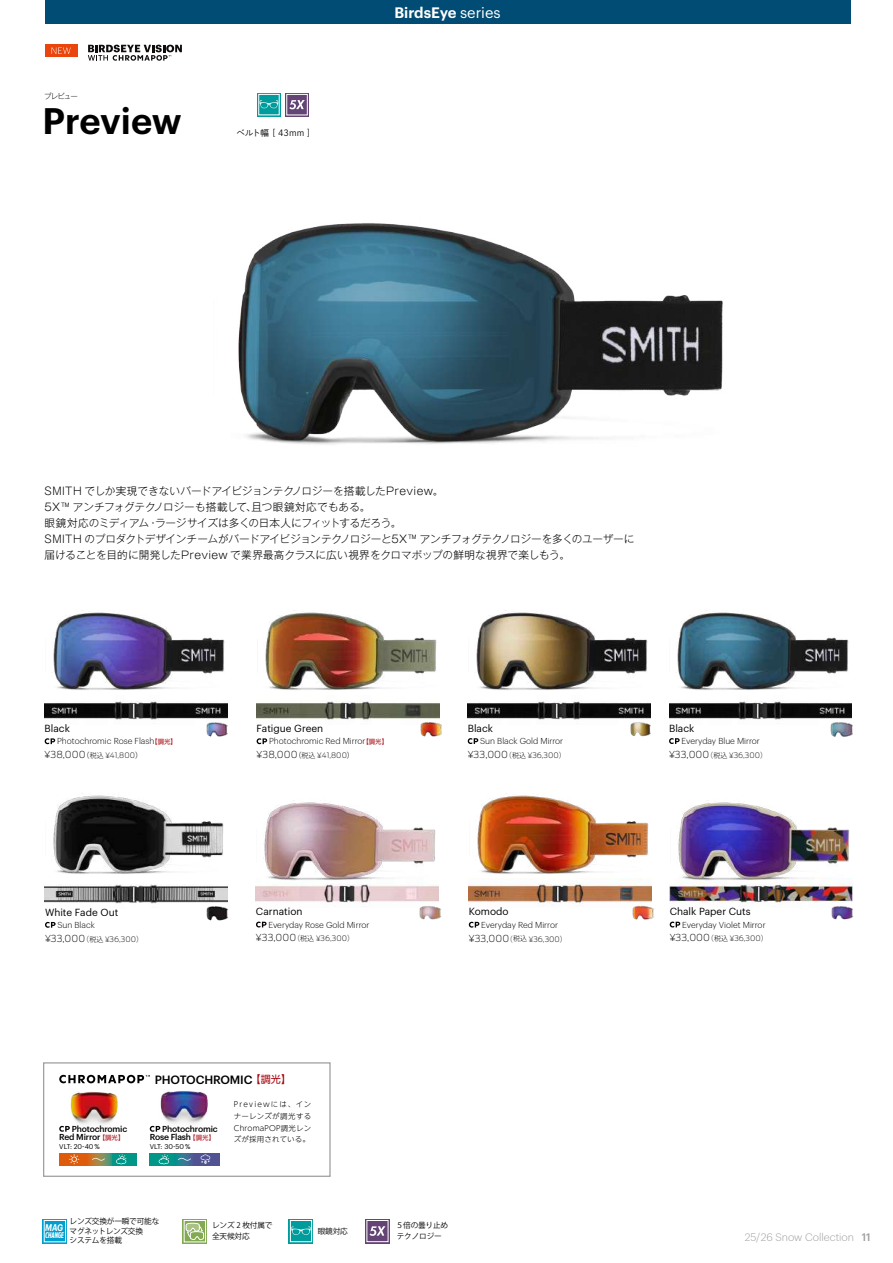
<style>
.page{position:relative;width:893px;height:1263px;background:#fff}
.page>*{position:absolute;margin:0;border:0;box-sizing:border-box;transform-origin:0 0}
.t1{font:600 36.15px "Graphik";letter-spacing:-.005em;color:#000}
.t2{font:600 14.85px "Graphik";color:#fff}
.t3{font:500 11.85px "Graphik";letter-spacing:-.015em;color:#000}
.t4{font:300 10.65px/15.9px "Gothic MB101 Pr 5";letter-spacing:-.01em;color:#000}
.t5{font:300 10.65px "Graphik";color:#9fa0a0}
.t6{font:10.05px "Graphik";color:#000}
.t7{font:200 9.6px "Antenna";letter-spacing:.01em;color:#000}
.t8{font:italic 600 9.6px "Graphik";color:#fff;scale:.8 1}
.t9{font:300 8.55px "Graphik";color:#000}
.t10{font:500 8.55px/8.6px "Graphik";letter-spacing:-.02em;color:#000}
.t11{font:8.55px "DNP Shuei Go Kin Std L";letter-spacing:-.005em;color:#000}
.t12{font:italic 700 7.8px "Antenna Extra Cond";color:#fff;scale:.85 1}
.t13{font:7.65px/9.6px "Koz Go Pro";letter-spacing:-.025em;color:#000}
.t14{font:300 7.5px/11.7px "UD Shin Go NT Pro";letter-spacing:.025em;color:#000;text-align:justify}
.t15{font:300 7.5px "Gothic MB101 Pr 5";letter-spacing:-.12em;color:#000}
.t16{font:6.75px "Graphik";letter-spacing:-.005em;color:#000}
.s1{font-weight:400}
.s2{font-family:"Koz Go Pro";font-weight:400;font-size:7.5px}
.s3{font-family:"Koz Go Pro";font-weight:300;font-size:6.9px}
.s4{font-size:7.5px}
.s5{font-family:"UD Shin Go NT Pro";font-weight:400;font-size:6.45px;color:#a5040e}
.s6{font-family:"Koz Go Pro";font-weight:300;font-size:7.5px}
.s7{font-family:"UD Shin Go NT Pro";font-weight:400;font-size:10.05px;color:#a5040e}
.s8{font-weight:500}
</style>
<div class="page">
<div style="left:182px;top:1219px;width:25px;height:24px;background:#aec78f"></div>
<div style="left:184px;top:1220px;width:22px;height:22px;border:1px solid #fff"></div>
<svg style="left:185px;top:1222px;width:20px;height:18px"></svg>
<svg style="left:289px;top:1219px;width:24px;height:24px"></svg>
<div style="left:290px;top:1220px;width:22px;height:22px;background:#009b9c;border:1px solid #fff"></div>
<svg style="left:291px;top:1226px;width:20px;height:9px"></svg>
<svg style="left:43px;top:1219px;width:24px;height:24px"></svg>
<div style="left:44px;top:1220px;width:22px;height:22px;background:#009fcf"></div>
<div style="left:44px;top:1220px;width:22px;height:22px;border:1px solid #fff"></div>
<div style="left:365px;top:1219px;width:25px;height:24px;background:#beb1c5"></div>
<div style="left:366px;top:1220px;width:22px;height:22px;background:#644474;border:1px solid #fff"></div>
<svg style="left:369px;top:1226px;width:16px;height:10px"></svg>
<img style="left:44px;top:884px;width:183px;height:20px">
<img style="left:206px;top:906px;width:23px;height:14px">
<svg style="left:45px;top:922px;width:11px;height:6px"></svg>
<img style="left:53px;top:793px;width:171px;height:81px">
<img style="left:256px;top:884px;width:183px;height:23px">
<img style="left:419px;top:904px;width:22px;height:16px">
<svg style="left:256px;top:922px;width:11px;height:5px"></svg>
<img style="left:263px;top:800px;width:173px;height:80px">
<img style="left:670px;top:881px;width:182px;height:22px">
<img style="left:831px;top:906px;width:22px;height:14px">
<svg style="left:670px;top:922px;width:10px;height:5px"></svg>
<img style="left:677px;top:800px;width:175px;height:81px">
<img style="left:469px;top:881px;width:182px;height:22px">
<img style="left:632px;top:905px;width:22px;height:15px">
<svg style="left:469px;top:922px;width:10px;height:6px"></svg>
<img style="left:477px;top:793px;width:172px;height:88px">
<img style="left:257px;top:701px;width:182px;height:19px">
<img style="left:420px;top:722px;width:22px;height:15px">
<svg style="left:257px;top:738px;width:10px;height:6px"></svg>
<img style="left:257px;top:610px;width:180px;height:80px">
<img style="left:468px;top:701px;width:182px;height:23px">
<svg style="left:468px;top:738px;width:10px;height:6px"></svg>
<img style="left:476px;top:610px;width:172px;height:80px">
<img style="left:629px;top:721px;width:22px;height:16px">
<img style="left:45px;top:701px;width:182px;height:23px">
<svg style="left:45px;top:738px;width:10px;height:6px"></svg>
<img style="left:53px;top:610px;width:172px;height:80px">
<img style="left:205px;top:721px;width:23px;height:16px">
<img style="left:238px;top:223px;width:485px;height:222px">
<img style="left:669px;top:701px;width:183px;height:23px">
<svg style="left:669px;top:738px;width:11px;height:6px"></svg>
<img style="left:677px;top:610px;width:172px;height:80px">
<img style="left:830px;top:721px;width:23px;height:16px">
<div style="left:45px;top:0;width:805px;height:24px;background:#004c74"></div>
<div style="left:45px;top:45px;width:33px;height:12px;background:#e9450c"></div>
<svg style="left:52px;top:47px;width:19px;height:7px"></svg>
<svg style="left:88px;top:45px;width:94px;height:16px"></svg>
<img style="left:70px;top:1092px;width:48px;height:33px">
<img style="left:160px;top:1091px;width:48px;height:38px">
<svg style="left:59px;top:1126px;width:11px;height:6px"></svg>
<svg style="left:150px;top:1126px;width:10px;height:6px"></svg>
<div style="left:43px;top:1062px;width:288px;height:115px;border:1px solid #9fa0a0"></div>
<svg style="left:59px;top:1075px;width:91px;height:8px"></svg>
<svg style="left:59px;top:1153px;width:78px;height:12px"></svg>
<svg style="left:69px;top:1154px;width:10px;height:10px"></svg>
<svg style="left:116px;top:1154px;width:10px;height:10px"></svg>
<svg style="left:150px;top:1153px;width:69px;height:12px"></svg>
<svg style="left:92px;top:1158px;width:13px;height:2px"></svg>
<svg style="left:178px;top:1158px;width:13px;height:2px"></svg>
<svg style="left:201px;top:1154px;width:9px;height:10px"></svg>
<svg style="left:159px;top:1154px;width:10px;height:10px"></svg>
<svg style="left:257px;top:93px;width:24px;height:24px"></svg>
<div style="left:258px;top:94px;width:22px;height:21px;background:#009b9c;border:1px solid #fff"></div>
<svg style="left:259px;top:100px;width:19px;height:8px"></svg>
<div style="left:285px;top:93px;width:24px;height:24px;background:linear-gradient(to right,#b09fb7,#a997b1)"></div>
<div style="left:286px;top:94px;width:22px;height:21px;background:#644474;border:1px solid #fff"></div>
<svg style="left:289px;top:100px;width:16px;height:9px"></svg>
<p class="t15" style="left:44px;top:90px;width:35px">プレビュー</p>
<h1 class="t1" style="left:43px;top:93px;width:141px">Preview</h1>
<p class="t11" style="left:236px;top:127px;width:80px">ベルト幅 ［ 43mm ］</p>
<h2 class="t2" style="left:394px;top:1px;width:108px">BirdsEye <span class="s1">series</span></h2>
<p class="t4" style="left:45px;top:482px;width:591px">SMITH でしか実現できないバードアイビジョンテクノロジーを搭載したPreview。<br>5X™ アンチフォグテクノロジーも搭載して、且つ眼鏡対応でもある。<br>眼鏡対応のミディアム・ラージサイズは多くの日本人にフィットするだろう。<br>SMITH のプロダクトデザインチームがバードアイビジョンテクノロジーと5X™ アンチフォグテクノロジーを多くのユーザーに届けることを目的に開発したPreview で業界最高クラスに広い視界をクロマポップの鮮明な視界で楽しもう。</p>
<p class="t6" style="left:45px;top:720px;width:27px">Black</p>
<p class="t7" style="left:45px;top:749px;width:99px">¥38,000<span class="s2">（</span><span class="s3">税込</span> <span class="s4">¥41,800</span><span class="s2">）</span></p>
<p class="t9" style="left:57px;top:735px;width:121px">Photochromic Rose Flash<span class="s5">【調光】</span></p>
<p class="t6" style="left:257px;top:720px;width:68px">Fatigue Green</p>
<p class="t7" style="left:257px;top:749px;width:99px">¥38,000<span class="s2">（</span><span class="s3">税込</span> <span class="s4">¥41,800</span><span class="s2">）</span></p>
<p class="t9" style="left:269px;top:735px;width:121px">Photochromic Red Mirror<span class="s5">【調光】</span></p>
<p class="t6" style="left:468px;top:720px;width:27px">Black</p>
<p class="t7" style="left:468px;top:749px;width:100px">¥33,000<span class="s6">（</span><span class="s3">税込</span> <span class="s4">¥36,300</span><span class="s6">）</span></p>
<p class="t9" style="left:480px;top:735px;width:85px">Sun Black Gold Mirror</p>
<p class="t6" style="left:45px;top:904px;width:75px">White Fade Out</p>
<p class="t7" style="left:45px;top:932px;width:100px">¥33,000<span class="s6">（</span><span class="s3">税込</span> <span class="s4">¥36,300</span><span class="s6">）</span></p>
<p class="t9" style="left:57px;top:918px;width:39px">Sun Black</p>
<p class="t6" style="left:256px;top:904px;width:48px">Carnation</p>
<p class="t7" style="left:256px;top:932px;width:100px">¥33,000<span class="s6">（</span><span class="s3">税込</span> <span class="s4">¥36,300</span><span class="s6">）</span></p>
<p class="t9" style="left:268px;top:918px;width:103px">Everyday Rose Gold Mirror</p>
<p class="t6" style="left:469px;top:904px;width:41px">Komodo</p>
<p class="t7" style="left:469px;top:932px;width:100px">¥33,000<span class="s6">（</span><span class="s3">税込</span> <span class="s4">¥36,300</span><span class="s6">）</span></p>
<p class="t9" style="left:481px;top:918px;width:78px">Everyday Red Mirror</p>
<p class="t10" style="left:59px;top:1123px;width:69px;text-indent:12px">Photochromic<br>Red Mirror<span class="s5">【調光】</span></p>
<p class="t16" style="left:59px;top:1141px;width:42px">VLT: 20-40 %</p>
<p class="t3" style="left:155px;top:1070px;width:138px">PHOTOCHROMIC<span class="s7">【調光】</span></p>
<p class="t10" style="left:150px;top:1123px;width:69px;text-indent:12px">Photochromic<br>Rose Flash<span class="s5">【調光】</span></p>
<p class="t16" style="left:150px;top:1141px;width:42px">VLT: 30-50 %</p>
<p class="t14" style="left:234px;top:1098px;width:79px">Previewには、インナーレンズが調光するChromaPOP調光レンズが採用されている。</p>
<p class="t13" style="left:70px;top:1216px;width:91px">レンズ交換が一瞬で可能なマグネットレンズ交換<br>システムを搭載</p>
<p class="t13" style="left:212px;top:1219px;width:62px;line-height:11.6px">レンズ 2 枚付属で全天候対応</p>
<p class="t13" style="left:396px;top:1220px;width:54px">５倍の曇り止め</p>
<p class="t8" style="left:45px;top:1220px;width:24px">MAG</p>
<p class="t13" style="left:318px;top:1226px;width:32px">眼鏡対応</p>
<p class="t12" style="left:45px;top:1231px;width:23px">CHANGE</p>
<p class="t13" style="left:397px;top:1231px;width:46px">テクノロジー</p>
<p class="t6" style="left:669px;top:720px;width:27px">Black</p>
<p class="t7" style="left:669px;top:749px;width:100px">¥33,000<span class="s6">（</span><span class="s3">税込</span> <span class="s4">¥36,300</span><span class="s6">）</span></p>
<p class="t9" style="left:681px;top:735px;width:80px">Everyday Blue Mirror</p>
<p class="t6" style="left:670px;top:904px;width:82px">Chalk Paper Cuts</p>
<p class="t7" style="left:670px;top:932px;width:100px">¥33,000<span class="s6">（</span><span class="s3">税込</span> <span class="s4">¥36,300</span><span class="s6">）</span></p>
<p class="t9" style="left:682px;top:918px;width:85px">Everyday Violet Mirror</p>
<p class="t5" style="left:745px;top:1230px;width:127px">25/26 Snow Collection <span class="s8">11</span></p>
</div>
